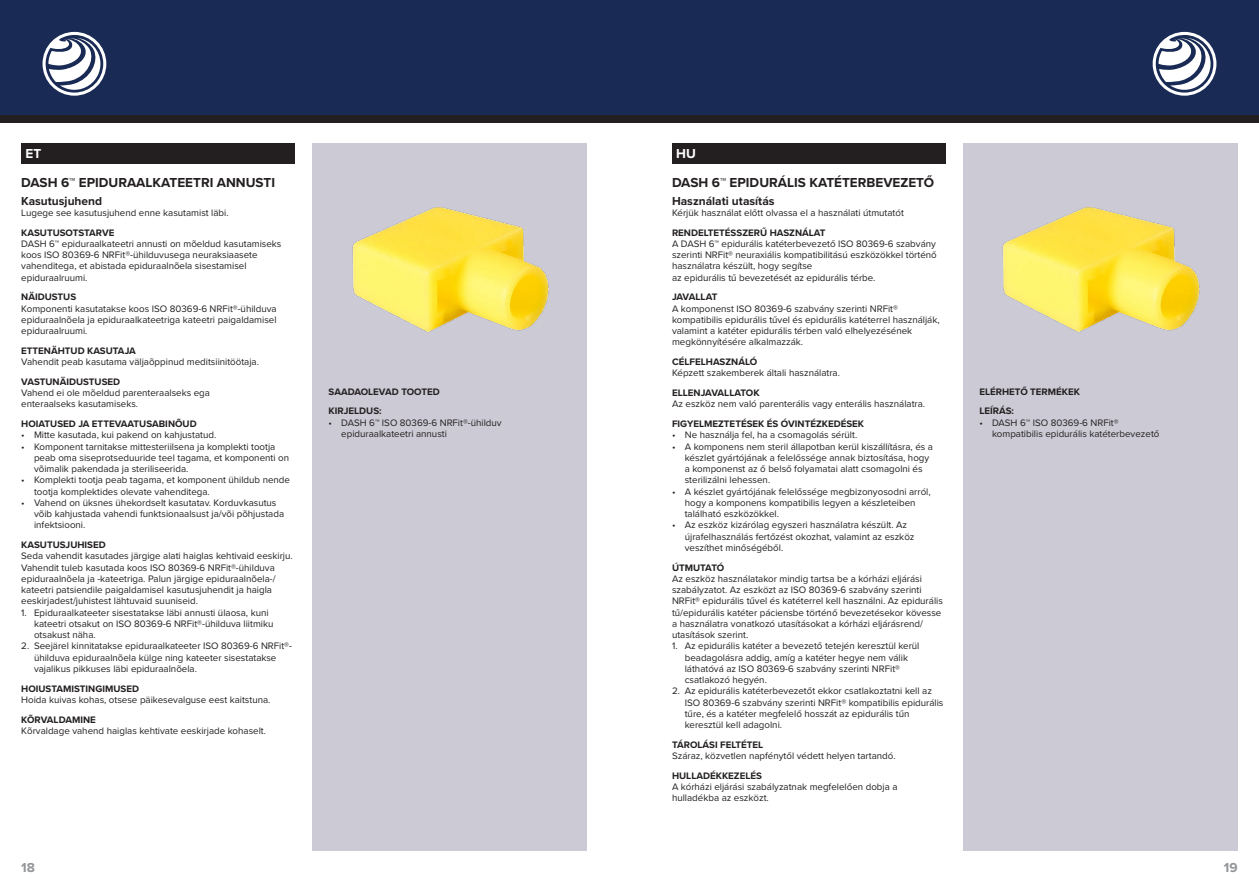
<style>
.page{position:relative;width:1259px;height:893px;background:#fff}
.page>*{position:absolute;margin:0;border:0;box-sizing:border-box;transform-origin:0 0}
.t1{font:700 13.5px "Proxima Nova";color:#231f20}
.t2{font:700 13.5px "Proxima Nova";color:#939598}
.t3{font:700 13.5px "Proxima Nova";color:#fff}
.t4{font:700 12px "Proxima Nova";color:#231f20}
.t5{font:9.75px/11.2px "Proxima Nova";color:#231f20}
.t6{font:700 9.75px/19.8px "Proxima Nova";color:#231f20}
.t7{font:700 9.75px "Proxima Nova";letter-spacing:-.035em;color:#231f20}
</style>
<div class="page">
<div style="left:0;top:0;width:1259px;height:115px;background:#192a54"></div>
<div style="left:0;top:115px;width:1259px;height:7px;background:#231f20"></div>
<svg style="left:43px;top:32px;width:63px;height:64px"></svg>
<svg style="left:1152px;top:32px;width:64px;height:64px"></svg>
<div style="left:21px;top:144px;width:274px;height:20px;background:#231f20"></div>
<div style="left:313px;top:143px;width:274px;height:708px;background:#cccad5"></div>
<div style="left:672px;top:144px;width:274px;height:20px;background:#231f20"></div>
<div style="left:963px;top:143px;width:274px;height:708px;background:#cccad5"></div>
<img style="left:352px;top:207px;width:197px;height:126px">
<img style="left:1002px;top:207px;width:198px;height:126px">
<h1 class="t3" style="left:26px;top:144px;width:17px">ET</h1>
<h1 class="t1" style="left:21px;top:172px;width:255px">DASH 6™ EPIDURAALKATEETRI ANNUSTI</h1>
<p class="t4" style="left:21px;top:192px;width:82px">Kasutusjuhend</p>
<p class="t5" style="left:21px;top:207px;width:209px">Lugege see kasutusjuhend enne kasutamist läbi.</p>
<p class="t6" style="left:21px;top:222px;width:95px">KASUTUSOTSTARVE</p>
<p class="t5" style="left:21px;top:238px;width:262px">DASH 6™ epiduraalkateetri annusti on mõeldud kasutamiseks koos ISO 80369‑6 NRFit®-ühilduvusega neuraksiaasete vahenditega, et abistada epiduraalnõela sisestamisel epiduraalruumi.</p>
<p class="t6" style="left:21px;top:287px;width:56px">NÄIDUSTUS</p>
<p class="t5" style="left:21px;top:302px;width:257px;text-align:justify">Komponenti kasutatakse koos ISO 80369‑6 NRFit®-ühilduva epiduraalnõela ja epiduraalkateetriga kateetri paigaldamisel epiduraalruumi.</p>
<p class="t6" style="left:21px;top:340px;width:116px">ETTENÄHTUD KASUTAJA</p>
<p class="t5" style="left:21px;top:356px;width:239px">Vahendit peab kasutama väljaõppinud meditsiinitöötaja.</p>
<p class="t6" style="left:21px;top:371px;width:101px">VASTUNÄIDUSTUSED</p>
<p class="t5" style="left:21px;top:387px;width:190px">Vahend ei ole mõeldud parenteraalseks ega enteraalseks kasutamiseks.</p>
<p class="t6" style="left:21px;top:414px;width:177px">HOIATUSED JA ETTEVAATUSABINÕUD</p>
<p class="t5" style="left:21px;top:429px;width:196px">• Mitte kasutada, kui pakend on kahjustatud.</p>
<p class="t5" style="left:34px;top:440px;width:256px;text-indent:-13px">• Komponent tarnitakse mittesteriilsena ja komplekti tootja peab oma siseprotseduuride teel tagama, et komponenti on võimalik pakendada ja steriliseerida.</p>
<p class="t5" style="left:34px;top:474px;width:257px;text-indent:-13px">• Komplekti tootja peab tagama, et komponent ühildub nende tootja komplektides olevate vahenditega.</p>
<p class="t5" style="left:34px;top:497px;width:252px;text-indent:-13px">• Vahend on üksnes ühekordselt kasutatav. Korduvkasutus võib kahjustada vahendi funktsionaalsust ja/või põhjustada infektsiooni.</p>
<p class="t6" style="left:21px;top:535px;width:86px">KASUTUSJUHISED</p>
<p class="t5" style="left:21px;top:550px;width:273px">Seda vahendit kasutades järgige alati haiglas kehtivaid eeskirju.<br>Vahendit tuleb kasutada koos ISO 80369-6 NRFit®-ühilduva epiduraalnõela ja -kateetriga. Palun järgige epiduraalnõela-/ kateetri patsiendile paigaldamisel kasutusjuhendit ja haigla eeskirjadest/juhistest lähtuvaid suuniseid.</p>
<p class="t5" style="left:34px;top:606px;width:241px;text-indent:-13px">1. Epiduraalkateeter sisestatakse läbi annusti ülaosa, kuni kateetri otsakut on ISO 80369‑6 NRFit®-ühilduva liitmiku otsakust näha.</p>
<p class="t5" style="left:34px;top:640px;width:259px;text-indent:-13px">2. Seejärel kinnitatakse epiduraalkateeter ISO 80369‑6 NRFit®- ühilduva epiduraalnõela külge ning kateeter sisestatakse vajalikus pikkuses läbi epiduraalnõela.</p>
<p class="t6" style="left:21px;top:678px;width:119px">HOIUSTAMISTINGIMUSED</p>
<p class="t5" style="left:21px;top:694px;width:251px">Hoida kuivas kohas, otsese päikesevalguse eest kaitstuna.</p>
<p class="t6" style="left:21px;top:709px;width:76px">KÕRVALDAMINE</p>
<p class="t5" style="left:21px;top:725px;width:246px">Kõrvaldage vahend haiglas kehtivate eeskirjade kohaselt.</p>
<p class="t6" style="left:328px;top:381px;width:113px">SAADAOLEVAD TOOTED<br>KIRJELDUS:</p>
<p class="t5" style="left:341px;top:416px;width:162px;text-indent:-13px">• DASH 6™ ISO 80369-6 NRFit®-ühilduv epiduraalkateetri annusti</p>
<h1 class="t3" style="left:676px;top:144px;width:21px">HU</h1>
<h1 class="t1" style="left:672px;top:172px;width:264px">DASH 6™ EPIDURÁLIS KATÉTERBEVEZETŐ</h1>
<p class="t4" style="left:672px;top:192px;width:104px">Használati utasítás</p>
<p class="t5" style="left:672px;top:207px;width:233px">Kérjük használat előtt olvassa el a használati útmutatót</p>
<p class="t6" style="left:672px;top:222px;width:155px">RENDELTETÉSSZERŰ HASZNÁLAT</p>
<p class="t5" style="left:672px;top:238px;width:266px">A DASH 6™ epidurális katéterbevezető ISO 80369‑6 szabvány szerinti NRFit® neuraxiális kompatibilitású eszközökkel történő használatra készült, hogy segítse<br>az epidurális tű bevezetését az epidurális térbe.</p>
<p class="t7" style="left:672px;top:290px;width:47px">JAVALLAT</p>
<p class="t5" style="left:672px;top:302px;width:269px">A komponenst ISO 80369-6 szabvány szerinti NRFit® kompatibilis epidurális tűvel és epidurális katéterrel használják, valamint a katéter epidurális térben való elhelyezésének megkönnyítésére alkalmazzák.</p>
<p class="t6" style="left:672px;top:352px;width:87px">CÉLFELHASZNÁLÓ</p>
<p class="t5" style="left:672px;top:367px;width:169px">Képzett szakemberek általi használatra.</p>
<p class="t6" style="left:672px;top:383px;width:89px">ELLENJAVALLATOK</p>
<p class="t5" style="left:672px;top:398px;width:255px">Az eszköz nem való parenterális vagy enterális használatra.</p>
<p class="t6" style="left:672px;top:414px;width:194px">FIGYELMEZTETÉSEK ÉS ÓVINTÉZKEDÉSEK</p>
<p class="t5" style="left:672px;top:429px;width:187px">• Ne használja fel, ha a csomagolás sérült.</p>
<p class="t5" style="left:685px;top:440px;width:250px;text-indent:-13px">• A komponens nem steril állapotban kerül kiszállításra, és a készlet gyártójának a felelőssége annak biztosítása, hogy a komponenst az ő belső folyamatai alatt csomagolni és sterilizálni lehessen.</p>
<p class="t5" style="left:685px;top:485px;width:247px;text-indent:-13px">• A készlet gyártójának felelőssége megbizonyosodni arról, hogy a komponens kompatibilis legyen a készleteiben található eszközökkel.</p>
<p class="t5" style="left:685px;top:519px;width:231px;text-indent:-13px">• Az eszköz kizárólag egyszeri használatra készült. Az újrafelhasználás fertőzést okozhat, valamint az eszköz veszíthet minőségéből.</p>
<p class="t6" style="left:672px;top:557px;width:54px">ÚTMUTATÓ</p>
<p class="t5" style="left:672px;top:573px;width:272px">Az eszköz használatakor mindig tartsa be a kórházi eljárási szabályzatot. Az eszközt az ISO 80369-6 szabvány szerinti NRFit® epidurális tűvel és katéterrel kell használni. Az epidurális tű/epidurális katéter páciensbe történő bevezetésekor kövesse a használatra vonatkozó utasításokat a kórházi eljárásrend/ utasítások szerint.</p>
<p class="t5" style="left:685px;top:640px;width:236px;text-indent:-13px">1. Az epidurális katéter a bevezető tetején keresztül kerül beadagolásra addig, amíg a katéter hegye nem válik láthatóvá az ISO 80369-6 szabvány szerinti NRFit® csatlakozó hegyén.</p>
<p class="t5" style="left:685px;top:685px;width:260px;text-indent:-13px">2. Az epidurális katéterbevezetőt ekkor csatlakoztatni kell az ISO 80369-6 szabvány szerinti NRFit® kompatibilis epidurális tűre, és a katéter megfelelő hosszát az epidurális tűn keresztül kell adagolni.</p>
<p class="t6" style="left:672px;top:735px;width:93px">TÁROLÁSI FELTÉTEL</p>
<p class="t5" style="left:672px;top:750px;width:225px">Száraz, közvetlen napfénytől védett helyen tartandó.</p>
<p class="t6" style="left:672px;top:766px;width:91px">HULLADÉKKEZELÉS</p>
<p class="t5" style="left:672px;top:781px;width:227px">A kórházi eljárási szabályzatnak megfelelően dobja a hulladékba az eszközt.</p>
<p class="t6" style="left:979px;top:381px;width:102px">ELÉRHETŐ TERMÉKEK<br>LEÍRÁS:</p>
<p class="t5" style="left:992px;top:416px;width:169px;text-indent:-13px">• DASH 6™ ISO 80369-6 NRFit® kompatibilis epidurális katéterbevezető</p>
<h1 class="t2" style="left:21px;top:857px;width:15px">18</h1>
<h1 class="t2" style="left:1224px;top:857px;width:15px">19</h1>
</div>
